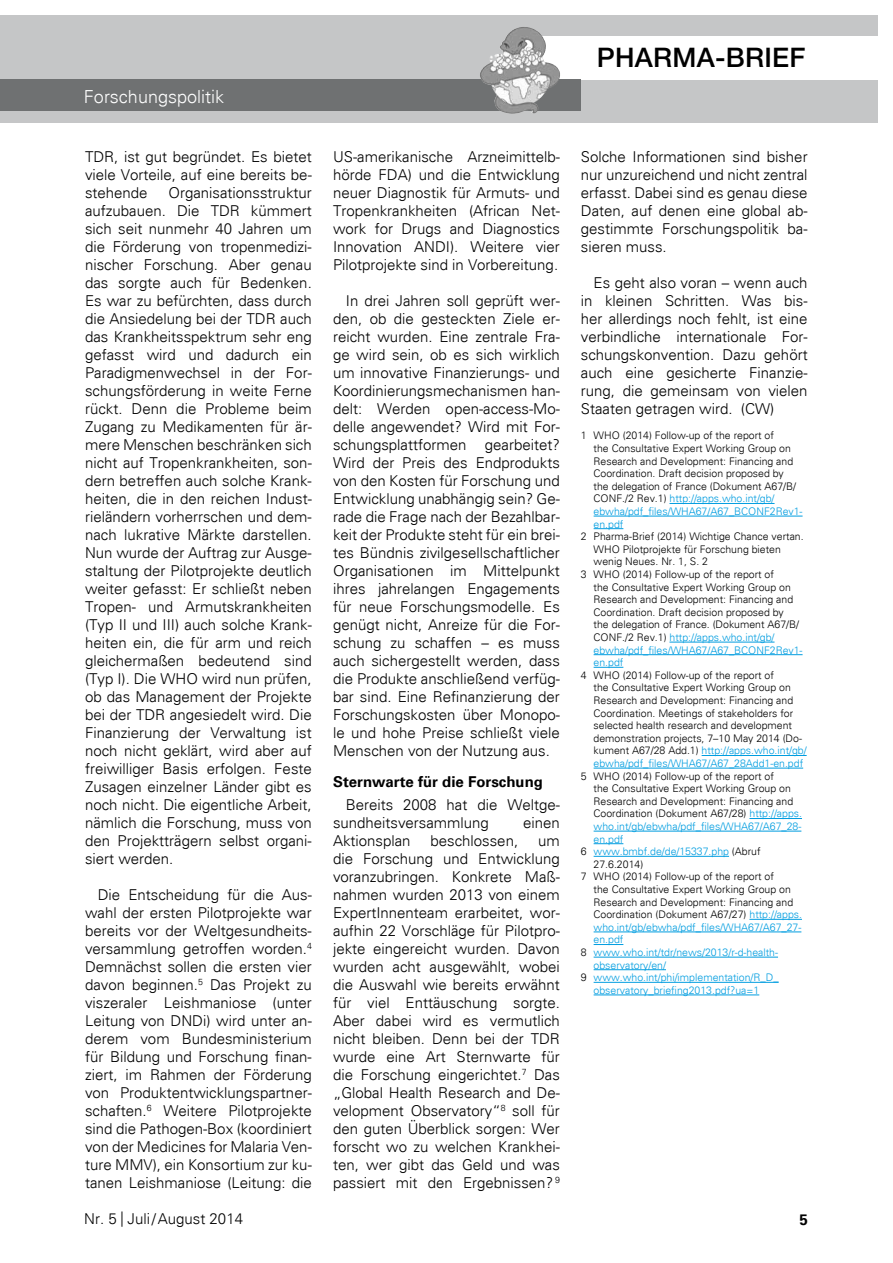
<style>
.page{position:relative;width:893px;height:1263px;background:#fff}
.page>*{position:absolute;margin:0;border:0;box-sizing:border-box;transform-origin:0 0}
.t1{font:500 27px "Helvetica Neue LT";letter-spacing:.01em;color:#000}
.t2{font:300 18px "Univers";color:#fff}
.t3{font:300 15px/18px "Univers";color:#000;text-align:justify}
.t4{font:700 15px "Univers";color:#000}
.t5{font:300 10.5px/12.6px "Univers";color:#000}
.t6{font:300 10.5px "Univers";color:#009de0}
.s1{color:#009de0}
.s2{color:#000}
</style>
<div class="page">
<div style="left:0;top:15px;width:878px;height:108px;background:#c5c6c7"></div>
<div style="left:519px;top:36px;width:369px;height:43px;background:#fff"></div>
<div style="left:0;top:79px;width:581px;height:32px;background:#6f7172"></div>
<img style="left:491px;top:27px;width:31px;height:34px">
<hr style="left:669px;top:503px;width:105px;height:1px;background:#009de0">
<hr style="left:594px;top:516px;width:209px;height:1px;background:#009de0">
<svg style="left:594px;top:528px;width:29px;height:1px"></svg>
<hr style="left:669px;top:642px;width:105px;height:1px;background:#009de0">
<hr style="left:594px;top:654px;width:209px;height:1px;background:#009de0">
<svg style="left:594px;top:667px;width:29px;height:1px"></svg>
<hr style="left:702px;top:755px;width:105px;height:1px;background:#009de0">
<hr style="left:594px;top:768px;width:209px;height:1px;background:#009de0">
<hr style="left:749px;top:818px;width:53px;height:1px;background:#009de0">
<hr style="left:594px;top:831px;width:207px;height:1px;background:#009de0">
<svg style="left:594px;top:843px;width:29px;height:1px"></svg>
<hr style="left:594px;top:856px;width:135px;height:1px;background:#009de0">
<hr style="left:749px;top:919px;width:53px;height:1px;background:#009de0">
<hr style="left:594px;top:932px;width:207px;height:1px;background:#009de0">
<svg style="left:594px;top:944px;width:29px;height:1px"></svg>
<hr style="left:594px;top:957px;width:184px;height:1px;background:#009de0">
<hr style="left:594px;top:969px;width:72px;height:1px;background:#009de0">
<hr style="left:594px;top:982px;width:185px;height:1px;background:#009de0">
<hr style="left:594px;top:995px;width:165px;height:1px;background:#009de0">
<p class="t2" style="left:84px;top:86px;width:142px">Forschungspolitik</p>
<p class="t3" style="left:85px;top:148px;width:228px">TDR, ist gut begründet. Es bietet viele Vorteile, auf eine bereits be&shy;stehende</p>
<p class="t3" style="left:85px;top:184px;width:228px;text-indent:83px">Organisationsstruktur aufzubauen. Die TDR kümmert sich seit nunmehr 40 Jahren um die Förderung von tropenmedizi&shy;nischer Forschung. Aber genau das sorgte auch für Bedenken.<br>Es war zu befürchten, dass durch die Ansiedelung bei der TDR auch das Krankheitsspektrum sehr eng gefasst wird und dadurch ein Paradigmenwechsel in der For&shy;schungsförderung in weite Ferne rückt. Denn die Probleme beim Zugang zu Medikamenten für är&shy;mere Menschen beschränken sich nicht auf Tropenkrankheiten, son&shy;dern betreffen auch solche Krank&shy;heiten, die in den reichen Indust&shy;rieländern vorherrschen und dem&shy;nach lukrative Märkte darstellen.<br>Nun wurde der Auftrag zur Ausge&shy;staltung der Pilotprojekte deutlich weiter gefasst: Er schließt neben Tropen- und Armutskrankheiten (Typ II und III) auch solche Krank&shy;heiten ein, die für arm und reich gleichermaßen bedeutend sind (Typ I). Die WHO wird nun prüfen, ob das Management der Projekte bei der TDR angesiedelt wird. Die Finanzierung der Verwaltung ist noch nicht geklärt, wird aber auf freiwilliger Basis erfolgen. Feste Zusagen einzelner Länder gibt es noch nicht. Die eigentliche Arbeit, nämlich die Forschung, muss von den Projektträgern selbst organi&shy;siert werden.</p>
<p class="t3" style="left:85px;top:886px;width:228px;text-indent:13px">Die Entscheidung für die Aus&shy;wahl der ersten Pilotprojekte war bereits vor der Weltgesundheits&shy;versammlung getroffen worden.<sup>4<br></sup>Demnächst sollen die ersten vier davon beginnen.<sup>5</sup> Das Projekt zu viszeraler Leishmaniose (unter Leitung von DNDi) wird unter an&shy;derem vom Bundesministerium für Bildung und Forschung finan&shy;ziert, im Rahmen der Förderung von Produktentwicklungspartner&shy;schaften.<sup>6</sup> Weitere Pilotprojekte sind die Pathogen-Box (koordiniert von der Medicines for Malaria Ven&shy;ture MMV), ein Konsortium zur ku&shy;tanen Leishmaniose (Leitung: die</p>
<h1 class="t1" style="left:597px;top:42px;width:210px">PHARMA-BRIEF</h1>
<p class="t3" style="left:333px;top:148px;width:228px">US-amerikanische Arzneimittelb&shy;hörde FDA) und die Entwicklung neuer Diagnostik für Armuts- und Tropenkrankheiten (African Net&shy;work for Drugs and Diagnostics Innovation ANDI). Weitere vier Pilotprojekte sind in Vorbereitung.</p>
<p class="t3" style="left:333px;top:292px;width:228px;text-indent:13px">In drei Jahren soll geprüft wer&shy;den, ob die gesteckten Ziele er&shy;reicht wurden. Eine zentrale Fra&shy;ge wird sein, ob es sich wirklich um innovative Finanzierungs- und Koordinierungsmechanismen han&shy;delt: Werden open-access-Mo&shy;delle angewendet? Wird mit For&shy;schungsplattformen gearbeitet?<br>Wird der Preis des Endprodukts von den Kosten für Forschung und Entwicklung unabhängig sein? Ge&shy;rade die Frage nach der Bezahlbar&shy;keit der Produkte steht für ein brei&shy;tes Bündnis zivilgesellschaftlicher Organisationen im Mittelpunkt ihres jahrelangen Engagements für neue Forschungsmodelle. Es genügt nicht, Anreize für die For&shy;schung zu schaffen – es muss auch sichergestellt werden, dass die Produkte anschließend verfüg&shy;bar sind. Eine Refinanzierung der Forschungskosten über Monopo&shy;le und hohe Preise schließt viele Menschen von der Nutzung aus.</p>
<p class="t4" style="left:333px;top:773px;width:212px">Sternwarte für die Forschung</p>
<p class="t3" style="left:333px;top:796px;width:228px;text-indent:13px">Bereits 2008 hat die Weltge&shy;sundheitsversammlung</p>
<p class="t3" style="left:523px;top:814px;width:38px">einen</p>
<p class="t3" style="left:333px;top:832px;width:79px">Aktionsplan</p>
<p class="t3" style="left:431px;top:832px;width:89px">beschlossen,</p>
<p class="t3" style="left:333px;top:832px;width:228px;text-indent:205px">um die Forschung und Entwicklung voranzubringen. Konkrete Maß&shy;nahmen wurden 2013 von einem ExpertInnenteam erarbeitet, wor&shy;aufhin 22 Vorschläge für Pilotpro&shy;jekte eingereicht wurden. Davon wurden acht ausgewählt, wobei die Auswahl wie bereits erwähnt für viel Enttäuschung sorgte.<br>Aber dabei wird es vermutlich nicht bleiben. Denn bei der TDR wurde eine Art Sternwarte für die Forschung eingerichtet.<sup>7</sup> Das „Global Health Research and De&shy;velopment Observatory“<sup>8</sup> soll für den guten Überblick sorgen: Wer forscht wo zu welchen Krankhei&shy;ten, wer gibt das Geld und was passiert mit den Ergebnissen? <sup>9</sup></p>
<p class="t3" style="left:581px;top:148px;width:228px">Solche Informationen sind bisher nur unzureichend und nicht zentral erfasst. Dabei sind es genau diese Daten, auf denen eine global ab&shy;gestimmte Forschungspolitik ba&shy;sieren muss.</p>
<p class="t3" style="left:581px;top:274px;width:228px;text-indent:13px">Es geht also voran – wenn auch in kleinen Schritten. Was bis&shy;her allerdings noch fehlt, ist eine verbindliche internationale For&shy;schungskonvention. Dazu gehört auch eine gesicherte Finanzie&shy;rung, die gemeinsam von vielen Staaten getragen wird. (CW)</p>
<p class="t5" style="left:594px;top:429px;width:210px;text-indent:-13px">1 WHO (2014) Follow-up of the report of<br>the Consultative Expert Working Group on Research and Development: Financing and Coordination. Draft decision proposed by<br>the delegation of France (Dokument A67/B/ CONF./2 Rev.1) <span class="s1">http://apps.who.int/gb/ ebwha/pdf_files/WHA67/A67_BCONF2Rev1- en.pdf</span></p>
<p class="t5" style="left:581px;top:530px;width:224px">2 Pharma-Brief (2014) Wichtige Chance vertan.</p>
<p class="t5" style="left:594px;top:543px;width:189px">WHO Pilotprojekte für Forschung bieten</p>
<p class="t5" style="left:594px;top:555px;width:116px">wenig Neues. Nr. 1, S. 2</p>
<p class="t5" style="left:581px;top:568px;width:195px">3 WHO (2014) Follow-up of the report of</p>
<p class="t5" style="left:594px;top:581px;width:199px">the Consultative Expert Working Group on</p>
<p class="t5" style="left:594px;top:593px;width:201px">Research and Development: Financing and</p>
<p class="t5" style="left:594px;top:606px;width:192px">Coordination. Draft decision proposed by</p>
<p class="t5" style="left:594px;top:618px;width:207px">the delegation of France. (Dokument A67/B/</p>
<p class="t6" style="left:594px;top:631px;width:182px"><span class="s2">CONF./2 Rev.1)</span> http://apps.who.int/gb/</p>
<p class="t6" style="left:594px;top:644px;width:210px">ebwha/pdf_files/WHA67/A67_BCONF2Rev1-</p>
<p class="t6" style="left:594px;top:656px;width:31px">en.pdf</p>
<p class="t5" style="left:594px;top:669px;width:215px;text-indent:-13px">4 WHO (2014) Follow-up of the report of<br>the Consultative Expert Working Group on Research and Development: Financing and Coordination. Meetings of stakeholders for selected health research and development demonstration projects, 7–10 May 2014 (Do&shy;kument A67/28 Add.1) <span class="s1">http://apps.who.int/gb/ ebwha/pdf_files/WHA67/A67_28Add1-en.pdf</span></p>
<p class="t5" style="left:581px;top:770px;width:195px">5 WHO (2014) Follow-up of the report of</p>
<p class="t5" style="left:594px;top:782px;width:199px">the Consultative Expert Working Group on</p>
<p class="t5" style="left:594px;top:795px;width:201px">Research and Development: Financing and</p>
<p class="t5" style="left:594px;top:807px;width:210px">Coordination (Dokument A67/28) <span class="s1">http://apps.</span></p>
<p class="t6" style="left:594px;top:820px;width:209px">who.int/gb/ebwha/pdf_files/WHA67/A67_28-</p>
<p class="t6" style="left:594px;top:833px;width:31px">en.pdf</p>
<p class="t6" style="left:581px;top:845px;width:181px"><span class="s2">6</span> www.bmbf.de/de/15337.php <span class="s2">(Abruf</span></p>
<p class="t5" style="left:594px;top:858px;width:51px">27.6.2014)</p>
<p class="t5" style="left:581px;top:870px;width:195px">7 WHO (2014) Follow-up of the report of</p>
<p class="t5" style="left:594px;top:883px;width:199px">the Consultative Expert Working Group on</p>
<p class="t5" style="left:594px;top:896px;width:201px">Research and Development: Financing and</p>
<p class="t5" style="left:594px;top:908px;width:210px">Coordination (Dokument A67/27) <span class="s1">http://apps.</span></p>
<p class="t6" style="left:594px;top:921px;width:209px">who.int/gb/ebwha/pdf_files/WHA67/A67_27-</p>
<p class="t6" style="left:594px;top:933px;width:31px">en.pdf</p>
<p class="t6" style="left:581px;top:946px;width:199px"><span class="s2">8</span> www.who.int/tdr/news/2013/r-d-health-</p>
<p class="t6" style="left:594px;top:959px;width:74px">observatory/en/</p>
<p class="t6" style="left:581px;top:971px;width:199px"><span class="s2">9</span> www.who.int/phi/implementation/R_D_</p>
<p class="t6" style="left:594px;top:984px;width:167px">observatory_briefing2013.pdf?ua=1</p>
<p class="t3" style="left:84px;top:1210px;width:160px">Nr. 5 | Juli/August 2014</p>
<p class="t4" style="left:800px;top:1210px;width:10px">5</p>
</div>
